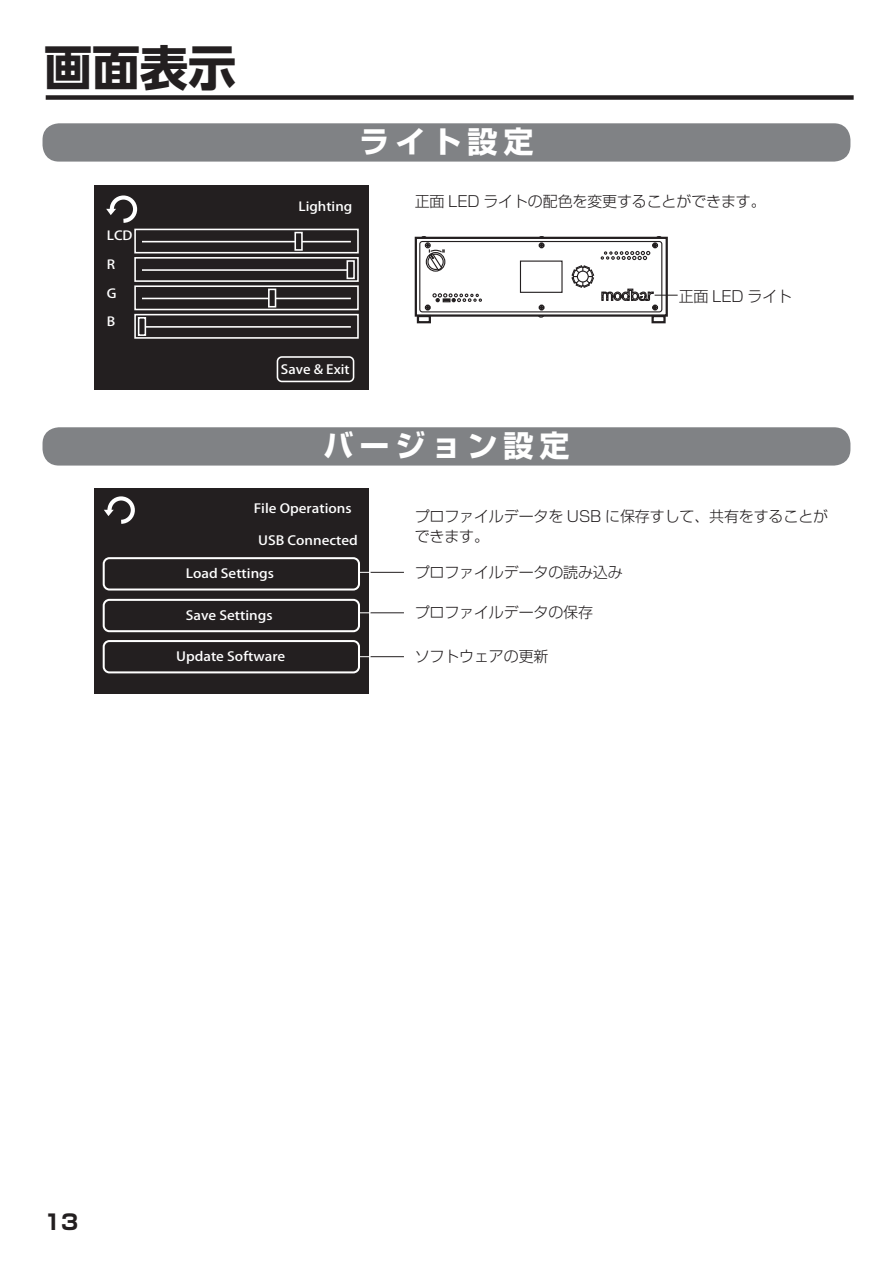
<style>
.page{position:relative;width:893px;height:1263px;background:#fff}
.page>*{position:absolute;margin:0;border:0;box-sizing:border-box;transform-origin:0 0}
.t1{font:700 48px "UD Shin Go Pro";color:#231f20}
.t2{font:700 30px "Shin Go Pro";letter-spacing:.2em;color:#fff}
.t3{font:700 21px "Shin Go Pro";color:#231f20}
.t4{font:300 15px/19.5px "Shin Go Pro";letter-spacing:-.01em;color:#231f20}
.t5{font:12.6px "Koz Go Pro Medium 90 pv RKSJ H";color:#fff;scale:1.13 1}
.t6{font:12.6px "Koz Go Pro Medium 90 pv RKSJ H";color:#fff;scale:1.1 1}
.t7{font:12.45px "Koz Go Pro Medium 90 pv RKSJ H";color:#fff;scale:1.13 1}
</style>
<div class="page">
<div style="left:46px;top:95px;width:808px;height:5px;background:#231f20"></div>
<div style="left:43px;top:123px;width:807px;height:39px;background:#808285;border-radius:16px"></div>
<div style="left:43px;top:427px;width:807px;height:39px;background:#808285;border-radius:16px"></div>
<div style="left:94px;top:185px;width:274px;height:204px;background:#231f20"></div>
<svg style="left:106px;top:195px;width:253px;height:188px"></svg>
<div style="left:294px;top:232px;width:9px;height:19px;background:#231f20;border:2px solid #fff"></div>
<div style="left:94px;top:489px;width:274px;height:205px;background:#231f20"></div>
<svg style="left:104px;top:496px;width:31px;height:28px"></svg>
<hr style="left:370px;top:572px;width:34px;height:1px;background:#231f20">
<hr style="left:370px;top:612px;width:34px;height:1px;background:#231f20">
<hr style="left:370px;top:656px;width:34px;height:1px;background:#231f20">
<svg style="left:102px;top:556px;width:267px;height:118px"></svg>
<svg style="left:416px;top:236px;width:262px;height:87px"></svg>
<h1 class="t1" style="left:44px;top:29px;width:194px">画面表示</h1>
<p class="t7" style="left:107px;top:228px;width:24px">LCD</p>
<p class="t7" style="left:107px;top:257px;width:9px">R</p>
<p class="t7" style="left:107px;top:285px;width:10px">G</p>
<p class="t7" style="left:107px;top:314px;width:9px">B</p>
<h2 class="t2" style="left:359px;top:118px;width:175px">ライト設定</h2>
<p class="t7" style="left:298px;top:198px;width:49px">Lighting</p>
<p class="t4" style="left:415px;top:190px;width:352px">正面 LED ライトの配色を変更することができます。</p>
<p class="t6" style="left:281px;top:361px;width:64px">Save &amp; Exit</p>
<p class="t4" style="left:679px;top:284px;width:115px">正面 LED ライト</p>
<h2 class="t2" style="left:323px;top:422px;width:247px">バージョン設定</h2>
<p class="t5" style="left:254px;top:500px;width:88px">File Operations</p>
<p class="t5" style="left:258px;top:532px;width:90px">USB Connected</p>
<p class="t5" style="left:186px;top:566px;width:80px">Load Settings</p>
<p class="t5" style="left:186px;top:607px;width:78px">Save Settings</p>
<p class="t5" style="left:176px;top:648px;width:98px">Update Software</p>
<p class="t4" style="left:415px;top:505px;width:415px">プロファイルデータを USB に保存すして、共有をすることができます。</p>
<p class="t4" style="left:415px;top:560px;width:210px">プロファイルデータの読み込み</p>
<p class="t4" style="left:415px;top:601px;width:180px">プロファイルデータの保存</p>
<p class="t4" style="left:415px;top:645px;width:135px">ソフトウェアの更新</p>
<h3 class="t3" style="left:44px;top:1205px;width:36px">13</h3>
</div>
